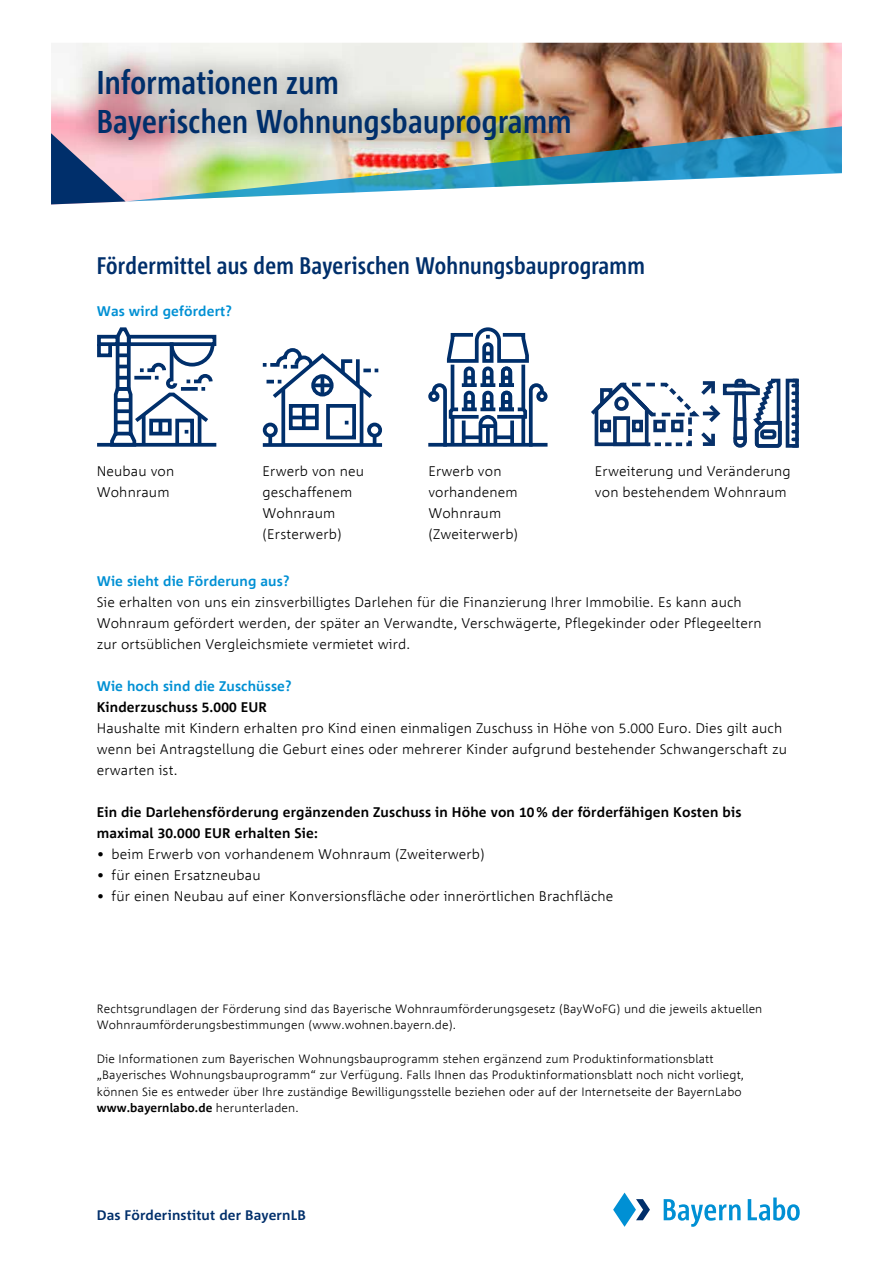
<style>
.page{position:relative;width:893px;height:1263px;background:#fff}
.page>*{position:absolute;margin:0;border:0;box-sizing:border-box;transform-origin:0 0}
.t1{font:700 33px/39px "Corpid Cd";letter-spacing:.01em;color:#002f6b}
.t2{font:700 24px "Corpid Cd";letter-spacing:.01em;color:#002f6b}
.t3{font:300 13.8px/21px "Corpid MOD";letter-spacing:.01em;color:#000}
.t4{font:700 13.8px/21px "Corpid MOD";letter-spacing:.01em;color:#000}
.t5{font:700 13.8px "Corpid MOD";letter-spacing:.01em;color:#0090d4}
.t6{font:700 13.8px "Corpid";letter-spacing:.01em;color:#002f6b}
.t7{font:300 12px/16.5px "Corpid MOD";letter-spacing:.01em;color:#000}
.s1{font-weight:700}
</style>
<div class="page">
<img style="left:51px;top:43px;width:791px;height:162px">
<img style="left:126px;top:126px;width:716px;height:75px">
<svg style="left:51px;top:133px;width:75px;height:71px;background:#445a88"></svg>
<div style="left:71px;top:42px;width:526px;height:125px;background:#000;opacity:.75"></div>
<svg style="left:748px;top:1197px;width:52px;height:24px"></svg>
<svg style="left:664px;top:1199px;width:77px;height:28px"></svg>
<svg style="left:613px;top:1192px;width:37px;height:35px"></svg>
<div style="left:97px;top:335px;width:22px;height:11px;border:4px solid #002f6b"></div>
<div style="left:97px;top:342px;width:15px;height:15px;border:4px solid #002f6b"></div>
<svg style="left:97px;top:443px;width:11px;height:4px"></svg>
<svg style="left:108px;top:327px;width:108px;height:120px"></svg>
<svg style="left:281px;top:402px;width:4px;height:41px"></svg>
<hr style="left:360px;top:389px;width:3px;height:56px;background:#002f6b">
<div style="left:289px;top:404px;width:30px;height:26px;border:4px solid #002f6b"></div>
<div style="left:326px;top:404px;width:30px;height:35px;border:4px solid #002f6b"></div>
<svg style="left:302px;top:406px;width:4px;height:22px"></svg>
<hr style="left:291px;top:416px;width:26px;height:3px;background:#002f6b">
<svg style="left:263px;top:443px;width:119px;height:4px"></svg>
<svg style="left:268px;top:437px;width:4px;height:8px"></svg>
<div style="left:263px;top:423px;width:15px;height:14px;border:4px solid #002f6b;border-radius:50%"></div>
<svg style="left:373px;top:437px;width:3px;height:8px"></svg>
<div style="left:367px;top:423px;width:15px;height:14px;border:4px solid #002f6b;border-radius:50%"></div>
<svg style="left:263px;top:348px;width:115px;height:54px"></svg>
<svg style="left:428px;top:443px;width:119px;height:4px"></svg>
<div style="left:536px;top:391px;width:11px;height:11px;border:4px solid #002f6b;border-radius:50%"></div>
<div style="left:428px;top:391px;width:11px;height:11px;border:4px solid #002f6b;border-radius:50%"></div>
<svg style="left:430px;top:327px;width:116px;height:120px"></svg>
<div style="left:786px;top:379px;width:13px;height:69px;border:4px solid #063069"></div>
<svg style="left:793px;top:379px;width:4px;height:69px"></svg>
<svg style="left:591px;top:378px;width:191px;height:70px"></svg>
<h1 class="t1" style="left:97px;top:63px;width:476px">Informationen zum<br>Bayerischen Wohnungsbauprogramm</h1>
<h2 class="t2" style="left:97px;top:252px;width:550px">Fördermittel aus dem Bayerischen Wohnungsbauprogramm</h2>
<p class="t5" style="left:97px;top:303px;width:137px">Was wird gefördert?</p>
<p class="t3" style="left:97px;top:461px;width:79px">Neubau von<br>Wohnraum</p>
<p class="t3" style="left:263px;top:461px;width:103px">Erwerb von neu geschaffenem<br>Wohnraum (Ersterwerb)</p>
<p class="t3" style="left:428px;top:461px;width:91px">Erwerb von vorhandenem<br>Wohnraum (Zweiterwerb)</p>
<p class="t3" style="left:595px;top:461px;width:197px">Erweiterung und Veränderung von bestehendem Wohnraum</p>
<p class="t5" style="left:97px;top:573px;width:194px">Wie sieht die Förderung aus?</p>
<p class="t3" style="left:97px;top:592px;width:666px">Sie erhalten von uns ein zinsverbilligtes Darlehen für die Finanzierung Ihrer Immobilie. Es kann auch<br>Wohnraum gefördert werden, der später an Verwandte, Verschwägerte, Pflegekinder oder Pflegeeltern zur ortsüblichen Vergleichsmiete vermietet wird.</p>
<p class="t5" style="left:97px;top:678px;width:196px">Wie hoch sind die Zuschüsse?</p>
<p class="t4" style="left:97px;top:697px;width:172px">Kinderzuschuss 5.000 EUR</p>
<p class="t3" style="left:97px;top:718px;width:692px">Haushalte mit Kindern erhalten pro Kind einen einmaligen Zuschuss in Höhe von 5.000 Euro. Dies gilt auch wenn bei Antragstellung die Geburt eines oder mehrerer Kinder aufgrund bestehender Schwangerschaft zu erwarten ist.</p>
<p class="t4" style="left:97px;top:802px;width:646px">Ein die Darlehensförderung ergänzenden Zuschuss in Höhe von 10 % der förderfähigen Kosten bis maximal 30.000 EUR erhalten Sie:</p>
<p class="t3" style="left:97px;top:844px;width:390px">• beim Erwerb von vorhandenem Wohnraum (Zweiterwerb)</p>
<p class="t3" style="left:97px;top:865px;width:165px">• für einen Ersatzneubau</p>
<p class="t3" style="left:97px;top:886px;width:518px">• für einen Neubau auf einer Konversionsfläche oder innerörtlichen Brachfläche</p>
<p class="t7" style="left:97px;top:1000px;width:667px">Rechtsgrundlagen der Förderung sind das Bayerische Wohnraumförderungsgesetz (BayWoFG) und die jeweils aktuellen<br>Wohnraumförderungsbestimmungen (www.wohnen.bayern.de).</p>
<p class="t7" style="left:97px;top:1050px;width:649px">Die Informationen zum Bayerischen Wohnungsbauprogramm stehen ergänzend zum Produktinformationsblatt „Bayerisches Wohnungsbauprogramm“ zur Verfügung. Falls Ihnen das Produktinformationsblatt noch nicht vorliegt, können Sie es entweder über Ihre zuständige Bewilligungsstelle beziehen oder auf der Internetseite der BayernLabo <span class="s1">www.bayernlabo.de</span> herunterladen.</p>
<p class="t6" style="left:97px;top:1208px;width:211px">Das Förderinstitut der BayernLB</p>
</div>
